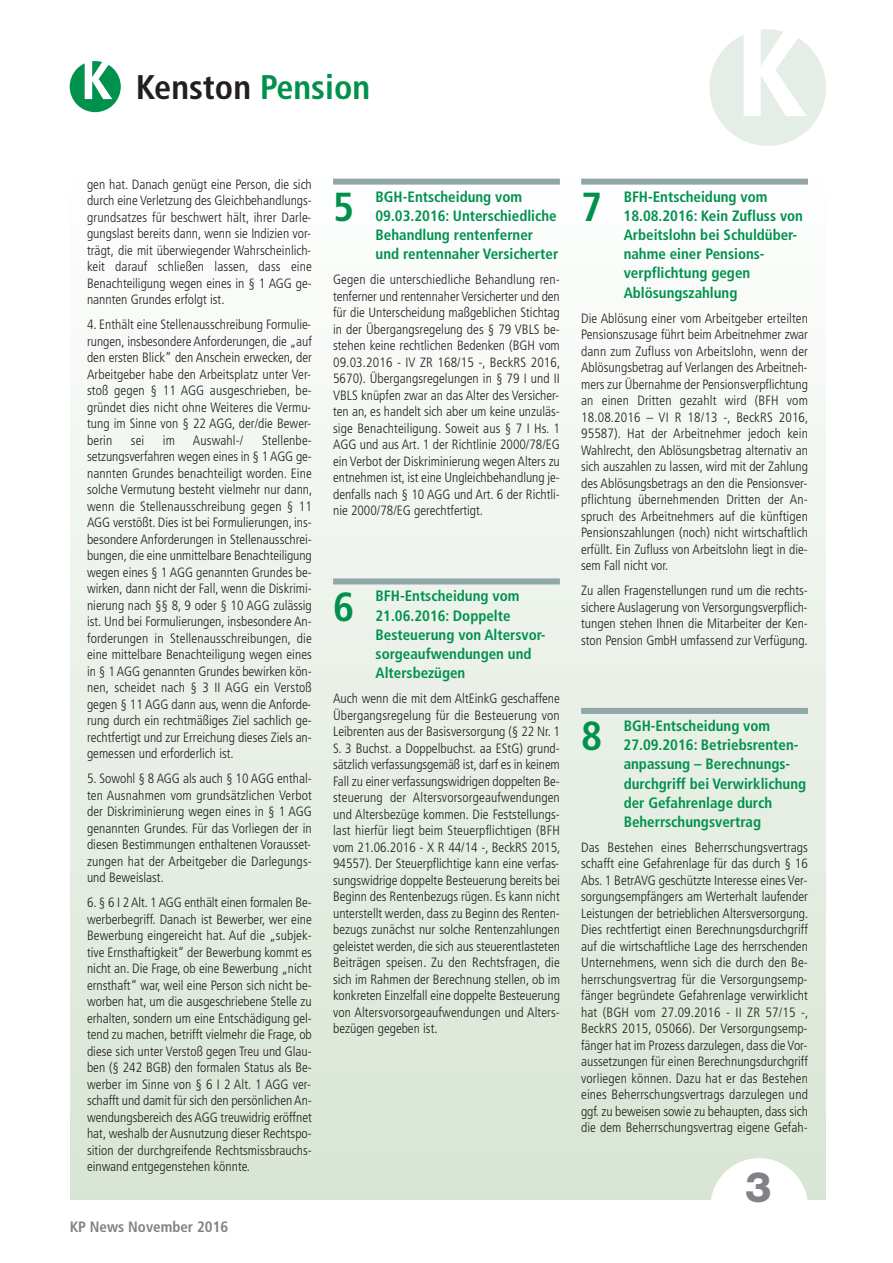
<style>
.page{position:relative;width:893px;height:1263px;background:#fff}
.page>*{position:absolute;margin:0;border:0;box-sizing:border-box;transform-origin:0 0}
.t1{font:800 42px "Helvetica Neue";color:#808285}
.t2{font:700 condensed 40.5px "Frutiger";color:#00914d}
.t3{font:700 condensed 34.2px "Frutiger";color:#231f20}
.t4{font:700 condensed 15px/19.2px "Frutiger";color:#00914d}
.t5{font:700 condensed 15px "Frutiger";color:#808285}
.t6{font:300 condensed 13.5px/16.5px "Frutiger";color:#231f20;text-align:justify}
.s1{color:#00914d}
</style>
<div class="page">
<div style="left:70px;top:168px;width:756px;height:1031px;background:linear-gradient(to bottom,#fdfefe,#d8e5d4)"></div>
<div style="left:333px;top:179px;width:227px;height:6px;background:#91a6a7"></div>
<div style="left:333px;top:578px;width:227px;height:6px;background:#91a6a7"></div>
<div style="left:581px;top:179px;width:227px;height:6px;background:#91a6a7"></div>
<div style="left:581px;top:708px;width:227px;height:6px;background:#91a6a7"></div>
<svg style="left:709px;top:29px;width:117px;height:117px"></svg>
<svg style="left:70px;top:61px;width:51px;height:51px"></svg>
<div style="left:710px;top:1158px;width:98px;height:98px;background:#fff;border-radius:50%"></div>
<h3 class="t3" style="left:136px;top:73px;width:236px">Kenston <span class="s1">Pension</span></h3>
<p class="t6" style="left:87px;top:177px;width:226px">gen hat. Danach genügt eine Person, die sich durch eine Verletzung des Gleichbehandlungs&shy;grundsatzes für beschwert hält, ihrer Darle&shy;gungslast bereits dann, wenn sie Indizien vor&shy;trägt, die mit überwiegender Wahrscheinlich&shy;keit darauf schließen lassen, dass eine Benachteiligung wegen eines in § 1 AGG ge&shy;nannten Grundes erfolgt ist.</p>
<p class="t6" style="left:87px;top:317px;width:226px">4. Enthält eine Stellenausschreibung Formulie&shy;rungen, insbesondere Anforderungen, die „auf den ersten Blick“ den Anschein erwecken, der Arbeitgeber habe den Arbeitsplatz unter Ver&shy;stoß gegen § 11 AGG ausgeschrieben, be&shy;gründet dies nicht ohne Weiteres die Vermu&shy;tung im Sinne von § 22 AGG, der/die Bewer&shy;berin</p>
<p class="t6" style="left:87px;top:433px;width:227px;text-indent:175px">Stellenbe&shy;setzungsverfahren wegen eines in § 1 AGG ge&shy;nannten Grundes benachteiligt worden. Eine solche Vermutung besteht vielmehr nur dann, wenn die Stellenausschreibung gegen § 11<br>AGG verstößt. Dies ist bei Formulierungen, ins&shy;besondere Anforderungen in Stellenausschrei&shy;bungen, die eine unmittelbare Benachteiligung wegen eines § 1 AGG genannten Grundes be&shy;wirken, dann nicht der Fall, wenn die Diskrimi&shy;nierung nach §§ 8, 9 oder § 10 AGG zulässig ist. Und bei Formulierungen, insbesondere An&shy;forderungen in Stellenausschreibungen, die eine mittelbare Benachteiligung wegen eines in § 1 AGG genannten Grundes bewirken kön&shy;nen, scheidet nach § 3 II AGG ein Verstoß gegen § 11 AGG dann aus, wenn die Anforde&shy;rung durch ein rechtmäßiges Ziel sachlich ge&shy;rechtfertigt und zur Erreichung dieses Ziels an&shy;gemessen und erforderlich ist.</p>
<p class="t6" style="left:87px;top:771px;width:226px">5. Sowohl § 8 AGG als auch § 10 AGG enthal&shy;ten Ausnahmen vom grundsätzlichen Verbot der Diskriminierung wegen eines in § 1 AGG genannten Grundes. Für das Vorliegen der in diesen Bestimmungen enthaltenen Vorausset&shy;zungen hat der Arbeitgeber die Darlegungs&shy;und Beweislast.</p>
<p class="t6" style="left:87px;top:895px;width:226px">6. § 6 I 2 Alt. 1 AGG enthält einen formalen Be&shy;werberbegriff. Danach ist Bewerber, wer eine Bewerbung eingereicht hat. Auf die „subjek&shy;tive Ernsthaftigkeit“ der Bewerbung kommt es nicht an. Die Frage, ob eine Bewerbung „nicht ernsthaft“ war, weil eine Person sich nicht be&shy;worben hat, um die ausgeschriebene Stelle zu erhalten, sondern um eine Entschädigung gel&shy;tend zu machen, betrifft vielmehr die Frage, ob diese sich unter Verstoß gegen Treu und Glau&shy;ben (§ 242 BGB) den formalen Status als Be&shy;werber im Sinne von § 6 I 2 Alt. 1 AGG ver&shy;schafft und damit für sich den persönlichen An&shy;wendungsbereich des AGG treuwidrig eröffnet hat, weshalb der Ausnutzung dieser Rechtspo&shy;sition der durchgreifende Rechtsmissbrauchs&shy;einwand entgegenstehen könnte.</p>
<p class="t6" style="left:131px;top:433px;width:15px">sei</p>
<p class="t6" style="left:163px;top:433px;width:14px">im</p>
<p class="t6" style="left:193px;top:433px;width:52px">Auswahl-/</p>
<p class="t5" style="left:70px;top:1221px;width:160px">KP News November 2016</p>
<h2 class="t2" style="left:333px;top:190px;width:23px">5</h2>
<p class="t4" style="left:375px;top:188px;width:184px">BGH-Entscheidung vom<br>09.03.2016: Unterschiedliche<br>Behandlung rentenferner und rentennaher Versicherter</p>
<p class="t6" style="left:333px;top:272px;width:229px">Gegen die unterschiedliche Behandlung ren&shy;tenferner und rentennaher Versicherter und den für die Unterscheidung maßgeblichen Stichtag in der Übergangsregelung des § 79 VBLS be&shy;stehen keine rechtlichen Bedenken (BGH vom 09.03.2016 - IV ZR 168/15 -, BeckRS 2016, 5670). Übergangsregelungen in § 79 I und II VBLS knüpfen zwar an das Alter des Versicher&shy;ten an, es handelt sich aber um keine unzuläs&shy;sige Benachteiligung. Soweit aus § 7 I Hs. 1<br>AGG und aus Art. 1 der Richtlinie 2000/78/EG ein Verbot der Diskriminierung wegen Alters zu entnehmen ist, ist eine Ungleichbehandlung je&shy;denfalls nach § 10 AGG und Art. 6 der Richtli&shy;nie 2000/78/EG gerechtfertigt.</p>
<h2 class="t2" style="left:333px;top:590px;width:23px">6</h2>
<p class="t4" style="left:375px;top:588px;width:172px">BFH-Entscheidung vom<br>21.06.2016: Doppelte<br>Besteuerung von Altersvor&shy;sorgeaufwendungen und<br>Altersbezügen</p>
<p class="t6" style="left:333px;top:691px;width:229px">Auch wenn die mit dem AltEinkG geschaffene Übergangsregelung für die Besteuerung von Leibrenten aus der Basisversorgung (§ 22 Nr. 1<br>S. 3 Buchst. a Doppelbuchst. aa EStG) grund&shy;sätzlich verfassungsgemäß ist, darf es in keinem Fall zu einer verfassungswidrigen doppelten Be&shy;steuerung der Altersvorsorgeaufwendungen und Altersbezüge kommen. Die Feststellungs&shy;last hierfür liegt beim Steuerpflichtigen (BFH vom 21.06.2016 - X R 44/14 -, BeckRS 2015, 94557). Der Steuerpflichtige kann eine verfas&shy;sungswidrige doppelte Besteuerung bereits bei Beginn des Rentenbezugs rügen. Es kann nicht unterstellt werden, dass zu Beginn des Renten&shy;bezugs zunächst nur solche Rentenzahlungen geleistet werden, die sich aus steuerentlasteten Beiträgen speisen. Zu den Rechtsfragen, die sich im Rahmen der Berechnung stellen, ob im konkreten Einzelfall eine doppelte Besteuerung von Altersvorsorgeaufwendungen und Alters&shy;bezügen gegeben ist.</p>
<h2 class="t2" style="left:581px;top:190px;width:23px">7</h2>
<p class="t4" style="left:623px;top:188px;width:181px">BFH-Entscheidung vom<br>18.08.2016: Kein Zufluss von<br>Arbeitslohn bei Schuldüber&shy;nahme einer Pensions&shy;verpflichtung gegen<br>Ablösungszahlung</p>
<p class="t6" style="left:581px;top:311px;width:229px">Die Ablösung einer vom Arbeitgeber erteilten Pensionszusage führt beim Arbeitnehmer zwar dann zum Zufluss von Arbeitslohn, wenn der Ablösungsbetrag auf Verlangen des Arbeitneh&shy;mers zur Übernahme der Pensionsverpflichtung an einen Dritten gezahlt wird (BFH vom 18.08.2016 – VI R 18/13 -, BeckRS 2016, 95587). Hat der Arbeitnehmer jedoch kein Wahlrecht, den Ablösungsbetrag alternativ an sich auszahlen zu lassen, wird mit der Zahlung des Ablösungsbetrags an den die Pensionsver&shy;pflichtung übernehmenden Dritten der An&shy;spruch des Arbeitnehmers auf die künftigen Pensionszahlungen (noch) nicht wirtschaftlich erfüllt. Ein Zufluss von Arbeitslohn liegt in die&shy;sem Fall nicht vor.</p>
<p class="t6" style="left:581px;top:583px;width:228px">Zu allen Fragenstellungen rund um die rechts&shy;sichere Auslagerung von Versorgungsverpflich&shy;tungen stehen Ihnen die Mitarbeiter der Ken&shy;ston Pension GmbH umfassend zur Verfügung.</p>
<h2 class="t2" style="left:581px;top:720px;width:23px">8</h2>
<p class="t4" style="left:623px;top:717px;width:184px">BGH-Entscheidung vom<br>27.09.2016: Betriebsrenten&shy;anpassung – Berechnungs&shy;durchgriff bei Verwirklichung der Gefahrenlage durch<br>Beherrschungsvertrag</p>
<p class="t6" style="left:581px;top:840px;width:229px">Das Bestehen eines Beherrschungsvertrags schafft eine Gefahrenlage für das durch § 16<br>Abs. 1 BetrAVG geschützte Interesse eines Ver&shy;sorgungsempfängers am Werterhalt laufender Leistungen der betrieblichen Altersversorgung.<br>Dies rechtfertigt einen Berechnungsdurchgriff auf die wirtschaftliche Lage des herrschenden Unternehmens, wenn sich die durch den Be&shy;herrschungsvertrag für die Versorgungsemp&shy;fänger begründete Gefahrenlage verwirklicht hat (BGH vom 27.09.2016 - II ZR 57/15 -, BeckRS 2015, 05066). Der Versorgungsemp&shy;fänger hat im Prozess darzulegen, dass die Vor&shy;aussetzungen für einen Berechnungsdurchgriff vorliegen können. Dazu hat er das Bestehen eines Beherrschungsvertrags darzulegen und ggf. zu beweisen sowie zu behaupten, dass sich die dem Beherrschungsvertrag eigene Gefah-</p>
<h1 class="t1" style="left:745px;top:1171px;width:28px">3</h1>
</div>
